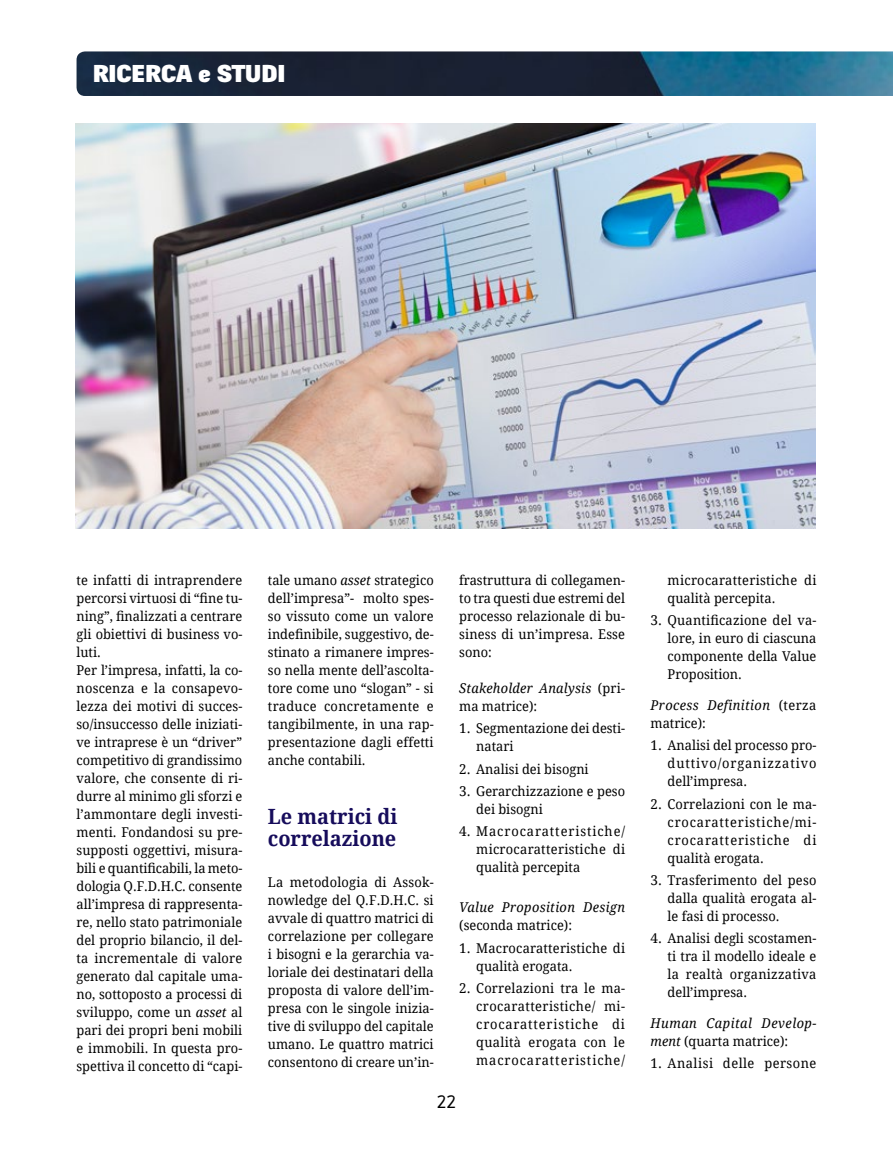
<style>
.page{position:relative;width:893px;height:1149px;background:#fff}
.page>*{position:absolute;margin:0;border:0;box-sizing:border-box;transform-origin:0 0}
.t1{font:900 24px "Fengardo Neue";color:#fff;scale:1.11 1}
.t2{font:700 21px/22.5px "Droid Serif";color:#160c5b;scale:.95 1}
.t3{font:18px "Ruda";color:#000}
.t4{font:13.5px/18px "Droid Serif";color:#000;text-align:justify;scale:.95 1}
.t5{font:13.5px/18px "Droid Serif";color:#000;text-align:justify}
.t6{font:italic 13.5px/18px "Droid Serif";letter-spacing:.03em;color:#000;scale:.95 1}
.t7{font:13.5px/18px "Droid Serif";letter-spacing:.02em;color:#000;scale:.95 1}
.t8{font:13.5px "Droid Serif";letter-spacing:.04em;color:#000}
.s1{font-style:italic}
.s2{font-style:normal}
</style>
<div class="page">
<img style="left:77px;top:51px;width:816px;height:45px">
<img style="left:76px;top:123px;width:740px;height:405px">
<h1 class="t1" style="left:93px;top:60px;width:175px">RICERCA e STUDI</h1>
<p class="t4" style="left:77px;top:570px;width:176px;text-align:left">te infatti di intraprendere percorsi virtuosi di “fine tu&shy;ning”, finalizzati a centrare gli obiettivi di business vo&shy;luti.<br>Per l’impresa, infatti, la co&shy;noscenza e la consapevo&shy;lezza dei motivi di succes&shy;so/insuccesso delle iniziati&shy;ve intraprese è un “driver” competitivo di grandissimo valore, che consente di ri&shy;durre al minimo gli sforzi e l’ammontare degli investi&shy;menti. Fondandosi su pre&shy;supposti oggettivi, misura&shy;bili e quantificabili, la meto&shy;dologia Q.F.D.H.C. consente all’impresa di rappresenta&shy;re, nello stato patrimoniale del proprio bilancio, il del&shy;ta incrementale di valore generato dal capitale uma&shy;no, sottoposto a processi di sviluppo, come un <span class="s1">asset</span> al pari dei propri beni mobili e immobili. In questa pro&shy;spettiva il concetto di “capi-</p>
<p class="t4" style="left:268px;top:570px;width:176px">tale umano <span class="s1">asset</span> strategico dell’impresa”- molto spes&shy;so vissuto come un valore indefinibile, suggestivo, de&shy;stinato a rimanere impres&shy;so nella mente dell’ascolta&shy;tore come uno “slogan” - si traduce concretamente e tangibilmente, in una rap&shy;presentazione dagli effetti anche contabili.</p>
<h2 class="t2" style="left:268px;top:803px;width:138px">Le matrici di correlazione</h2>
<p class="t4" style="left:268px;top:872px;width:176px">La metodologia di Assok&shy;nowledge del Q.F.D.H.C. si avvale di quattro matrici di correlazione per collegare i bisogni e la gerarchia va&shy;loriale dei destinatari della proposta di valore dell’im&shy;presa con le singole inizia&shy;tive di sviluppo del capitale umano. Le quattro matrici consentono di creare un’in-</p>
<p class="t4" style="left:459px;top:570px;width:176px">frastruttura di collegamen&shy;to tra questi due estremi del processo relazionale di bu&shy;siness di un’impresa. Esse sono:</p>
<p class="t6" style="left:459px;top:678px;width:176px">Stakeholder Analysis <span class="s2">(pri&shy;ma matrice):</span></p>
<p class="t5" style="left:476px;top:718px;width:150px;text-indent:-17px">1. Segmentazione dei desti&shy;natari</p>
<p class="t5" style="left:459px;top:759px;width:131px">2. Analisi dei bisogni</p>
<p class="t5" style="left:476px;top:781px;width:150px;text-indent:-17px">3. Gerarchizzazione e peso dei bisogni</p>
<p class="t5" style="left:476px;top:821px;width:150px;text-indent:-17px">4. Macrocaratteristiche/ microcaratteristiche di qualità percepita</p>
<p class="t6" style="left:459px;top:897px;width:176px">Value Proposition Design</p>
<p class="t4" style="left:459px;top:915px;width:120px">(seconda matrice):</p>
<p class="t5" style="left:476px;top:938px;width:150px;text-indent:-17px">1. Macrocaratteristiche di qualità erogata.</p>
<p class="t5" style="left:476px;top:978px;width:150px;text-indent:-17px">2. Correlazioni tra le ma&shy;crocaratteristiche/ mi&shy;crocaratteristiche di qualità erogata con le macrocaratteristiche/</p>
<h3 class="t3" style="left:437px;top:1091px;width:21px">22</h3>
<p class="t7" style="left:668px;top:570px;width:158px">microcaratteristiche di qualità percepita.</p>
<p class="t5" style="left:668px;top:610px;width:150px;text-indent:-17px">3. Quantificazione del va&shy;lore, in euro di ciascuna componente della Value Proposition.</p>
<p class="t6" style="left:651px;top:695px;width:176px">Process Definition <span class="s2">(terza matrice):</span></p>
<p class="t5" style="left:668px;top:735px;width:150px;text-indent:-17px">1. Analisi del processo pro&shy;duttivo/organizzativo dell’impresa.</p>
<p class="t5" style="left:668px;top:794px;width:150px;text-indent:-17px">2. Correlazioni con le ma&shy;crocaratteristiche/mi&shy;crocaratteristiche di qualità erogata.</p>
<p class="t5" style="left:668px;top:870px;width:150px;text-indent:-17px">3. Trasferimento del peso dalla qualità erogata al&shy;le fasi di processo.</p>
<p class="t5" style="left:668px;top:928px;width:150px;text-indent:-17px">4. Analisi degli scostamen&shy;ti tra il modello ideale e la realtà organizzativa dell’impresa.</p>
<p class="t6" style="left:651px;top:1013px;width:176px">Human Capital Develop&shy;ment <span class="s2">(quarta matrice):</span></p>
<p class="t8" style="left:651px;top:1053px;width:167px">1. Analisi delle persone</p>
</div>
